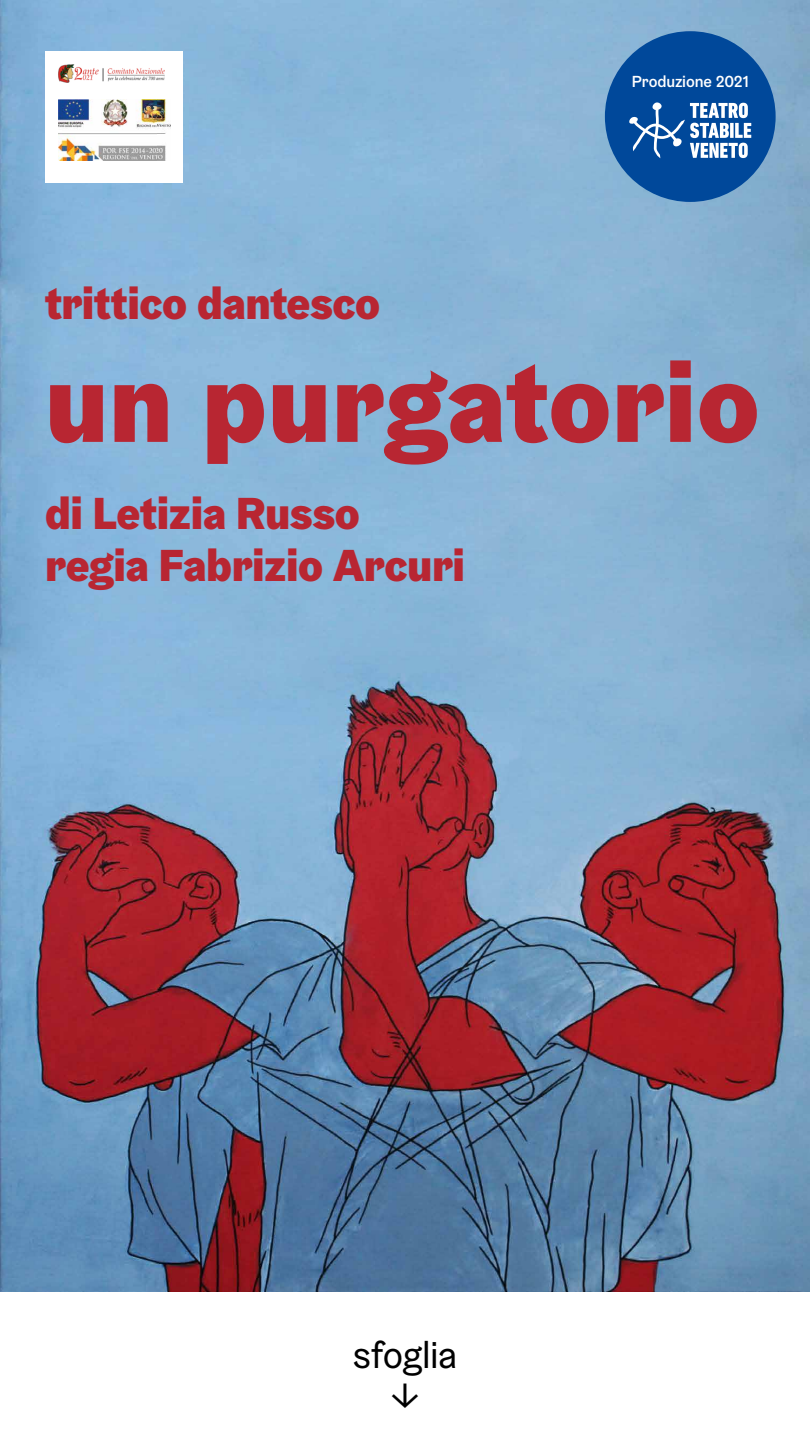
<style>
.page{position:relative;width:810px;height:1440px;background:#fff}
.page>*{position:absolute;margin:0;border:0;box-sizing:border-box;transform-origin:0 0}
.t1{font:900 112.5px "Graebenbach";letter-spacing:.005em;color:#b82632}
.t2{font:900 45px/52.5px "Graebenbach";letter-spacing:-.01em;color:#b82632}
.t3{font:37.5px/41.2px "Graebenbach";letter-spacing:-.02em;color:#000;text-align:center}
.t4{font:500 16.05px "Graebenbach";letter-spacing:-.005em;color:#fff}
</style>
<div class="page">
<img style="left:0;top:0;width:810px;height:1292px">
<div style="left:605px;top:31px;width:171px;height:171px;background:#00489a;border-radius:50%"></div>
<svg style="left:629px;top:102px;width:122px;height:56px"></svg>
<div style="left:45px;top:51px;width:137px;height:131px;background:#fff"></div>
<img style="left:59px;top:100px;width:111px;height:61px">
<img style="left:58px;top:64px;width:107px;height:19px">
<p class="t2" style="left:45px;top:276px;width:337px">trittico dantesco</p>
<p class="t4" style="left:632px;top:71px;width:118px">Produzione 2021</p>
<h1 class="t1" style="left:45px;top:330px;width:716px">un purgatorio</h1>
<p class="t2" style="left:45px;top:486px;width:421px">di Letizia Russo regia Fabrizio Arcuri</p>
<p class="t3" style="left:353px;top:1334px;width:106px">sfoglia ↓</p>
</div>
